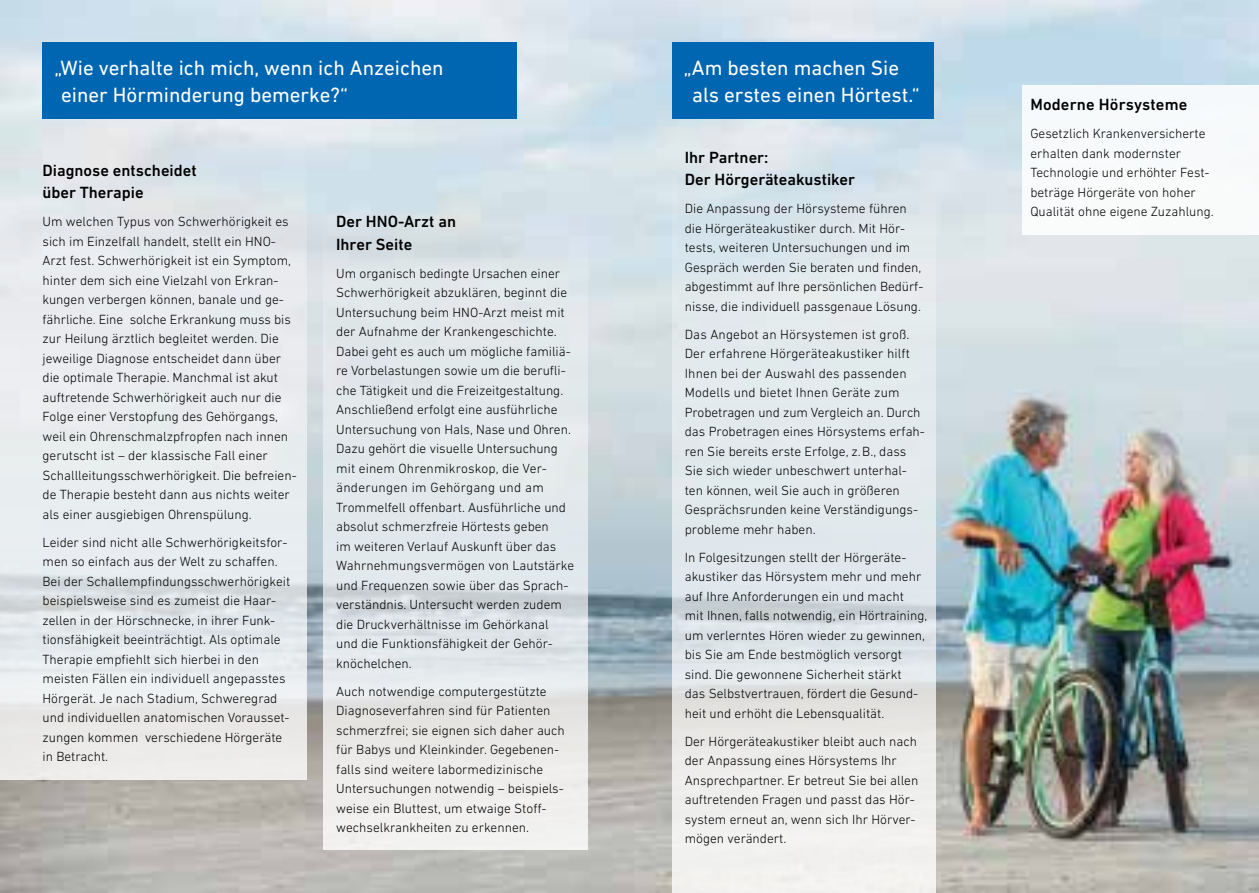
<style>
.page{position:relative;width:1259px;height:893px;background:#fff}
.page>*{position:absolute;margin:0;border:0;box-sizing:border-box;transform-origin:0 0}
.t1{font:21px/27px "DIN Next LT Pro";color:#fff}
.t2{font:500 16.5px/22.5px "DIN Next LT Pro";color:#000}
.t3{font:300 13.5px/19.5px "DIN Next LT Pro";color:#000}
</style>
<div class="page">
<img style="left:0;top:0;width:1259px;height:893px">
<svg style="left:0;top:151px;width:307px;height:629px;background:#e6e9ec"></svg>
<svg style="left:672px;top:151px;width:263px;height:742px;background:#e2e8ea"></svg>
<svg style="left:323px;top:202px;width:265px;height:648px;background:#e2e7e9"></svg>
<div style="left:43px;top:43px;width:474px;height:76px;background:#0066b1"></div>
<div style="left:672px;top:43px;width:261px;height:76px;background:#0066b1"></div>
<div style="left:1022px;top:85px;width:237px;height:149px;background:#f7fafb"></div>
<h1 class="t1" style="left:61px;top:54px;width:384px;text-indent:-7px">„Wie verhalte ich mich, wenn ich Anzeichen einer Hörminderung bemerke?“</h1>
<h1 class="t1" style="left:692px;top:54px;width:229px;text-indent:-8px">„Am besten machen Sie als erstes einen Hörtest.“</h1>
<p class="t2" style="left:43px;top:159px;width:156px">Diagnose entscheidet über Therapie</p>
<p class="t3" style="left:43px;top:212px;width:256px">Um welchen Typus von Schwerhörigkeit es sich im Einzelfall handelt, stellt ein HNO-Arzt fest. Schwerhörigkeit ist ein Symptom, hinter dem sich eine Vielzahl von Erkran&shy;kungen verbergen können, banale und ge&shy;fährliche. Eine solche Erkrankung muss bis zur Heilung ärztlich begleitet werden. Die jeweilige Diagnose entscheidet dann über die optimale Therapie. Manchmal ist akut auftretende Schwerhörigkeit auch nur die Folge einer Verstopfung des Gehörgangs, weil ein Ohrenschmalzpfropfen nach innen gerutscht ist – der klassische Fall einer Schallleitungsschwerhörigkeit. Die befreien&shy;de Therapie besteht dann aus nichts weiter als einer ausgiebigen Ohrenspülung.</p>
<p class="t3" style="left:43px;top:532px;width:249px">Leider sind nicht alle Schwerhörigkeitsfor&shy;men so einfach aus der Welt zu schaffen.<br>Bei der Schallempfindungsschwerhörigkeit beispielsweise sind es zumeist die Haar&shy;zellen in der Hörschnecke, in ihrer Funk&shy;tionsfähigkeit beeinträchtigt. Als optimale Therapie empfiehlt sich hierbei in den meisten Fällen ein individuell angepasstes Hörgerät. Je nach Stadium, Schweregrad und individuellen anatomischen Vorausset&shy;zungen kommen verschiedene Hörgeräte in Betracht.</p>
<p class="t2" style="left:336px;top:210px;width:121px">Der HNO-Arzt an<br>Ihrer Seite</p>
<p class="t3" style="left:336px;top:263px;width:239px">Um organisch bedingte Ursachen einer Schwerhörigkeit abzuklären, beginnt die Untersuchung beim HNO-Arzt meist mit der Aufnahme der Krankengeschichte.<br>Dabei geht es auch um mögliche familiä&shy;re Vorbelastungen sowie um die berufli&shy;che Tätigkeit und die Freizeitgestaltung.<br>Anschließend erfolgt eine ausführliche Untersuchung von Hals, Nase und Ohren.<br>Dazu gehört die visuelle Untersuchung mit einem Ohrenmikroskop, die Ver&shy;änderungen im Gehörgang und am Trommelfell offenbart. Ausführliche und absolut schmerzfreie Hörtests geben<br>im weiteren Verlauf Auskunft über das Wahrnehmungsvermögen von Lautstärke und Frequenzen sowie über das Sprach&shy;verständnis. Untersucht werden zudem die Druckverhältnisse im Gehörkanal<br>und die Funktionsfähigkeit der Gehör&shy;knöchelchen.</p>
<p class="t3" style="left:336px;top:681px;width:230px">Auch notwendige computergestützte Diagnoseverfahren sind für Patienten schmerzfrei; sie eignen sich daher auch für Babys und Kleinkinder. Gegebenen&shy;falls sind weitere labormedizinische Untersuchungen notwendig – beispiels&shy;weise ein Bluttest, um etwaige Stoff&shy;wechselkrankheiten zu erkennen.</p>
<p class="t2" style="left:685px;top:146px;width:172px">Ihr Partner:<br>Der Hörgeräteakustiker</p>
<p class="t3" style="left:685px;top:199px;width:240px">Die Anpassung der Hörsysteme führen die Hörgeräteakustiker durch. Mit Hör&shy;tests, weiteren Untersuchungen und im Gespräch werden Sie beraten und finden, abgestimmt auf Ihre persönlichen Bedürf&shy;nisse, die individuell passgenaue Lösung.</p>
<p class="t3" style="left:685px;top:324px;width:242px">Das Angebot an Hörsystemen ist groß.<br>Der erfahrene Hörgeräteakustiker hilft Ihnen bei der Auswahl des passenden Modells und bietet Ihnen Geräte zum Probetragen und zum Vergleich an. Durch das Probetragen eines Hörsystems erfah&shy;ren Sie bereits erste Erfolge, z.B., dass Sie sich wieder unbeschwert unterhal&shy;ten können, weil Sie auch in größeren Gesprächsrunden keine Verständigungs&shy;probleme mehr haben.</p>
<p class="t3" style="left:685px;top:547px;width:244px">In Folgesitzungen stellt der Hörgeräte&shy;akustiker das Hörsystem mehr und mehr auf Ihre Anforderungen ein und macht<br>mit Ihnen, falls notwendig, ein Hörtraining, um verlerntes Hören wieder zu gewinnen, bis Sie am Ende bestmöglich versorgt sind. Die gewonnene Sicherheit stärkt<br>das Selbstvertrauen, fördert die Gesund&shy;heit und erhöht die Lebensqualität.</p>
<p class="t3" style="left:685px;top:731px;width:235px">Der Hörgeräteakustiker bleibt auch nach der Anpassung eines Hörsystems Ihr Ansprechpartner. Er betreut Sie bei allen auftretenden Fragen und passt das Hör&shy;system erneut an, wenn sich Ihr Hörver&shy;mögen verändert.</p>
<p class="t2" style="left:1030px;top:93px;width:158px">Moderne Hörsysteme</p>
<p class="t3" style="left:1030px;top:124px;width:185px">Gesetzlich Krankenversicherte erhalten dank modernster<br>Technologie und erhöhter Fest&shy;beträge Hörgeräte von hoher<br>Qualität ohne eigene Zuzahlung.</p>
</div>
